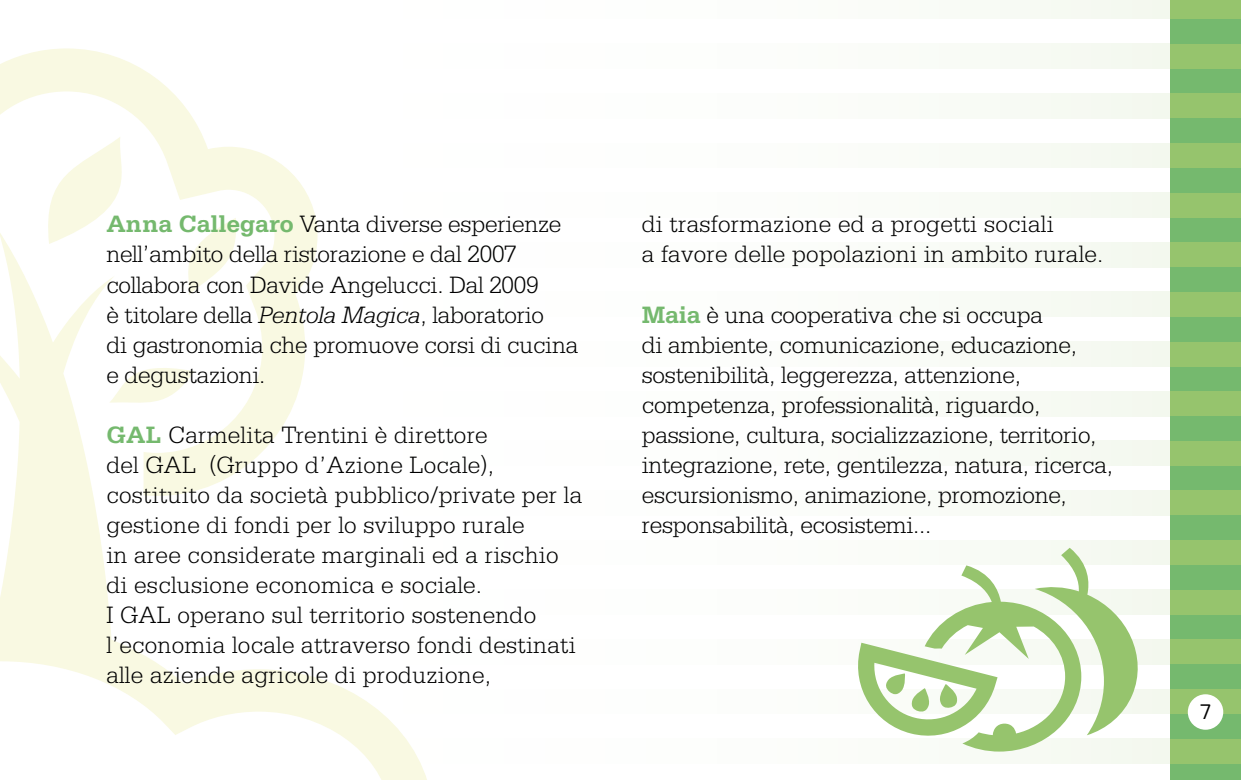
<style>
.page{position:relative;width:1241px;height:780px;background:#fff}
.page>*{position:absolute;margin:0;border:0;box-sizing:border-box;transform-origin:0 0}
.t1{font:300 25px/30px "Serifa";letter-spacing:-.01em;color:#000}
.t2{font:300 25px/30px "Serifa";letter-spacing:.01em;color:#000}
.t3{font:20px "Exo";color:#000}
.s1{font-weight:700;color:#75b96e}
.s2{font-style:italic}
</style>
<div class="page">
<div style="left:0;top:44px;width:1240px;height:25px;background:#fcfdfb"></div>
<div style="left:0;top:93px;width:1240px;height:25px;background:#fcfdfb"></div>
<div style="left:0;top:143px;width:1240px;height:25px;background:#fcfdfb"></div>
<div style="left:0;top:193px;width:1240px;height:24px;background:#fcfdfb"></div>
<div style="left:0;top:242px;width:1240px;height:25px;background:#fcfdfa"></div>
<div style="left:0;top:292px;width:1240px;height:25px;background:#fcfdfa"></div>
<div style="left:0;top:341px;width:1240px;height:25px;background:#fcfdfa"></div>
<div style="left:0;top:391px;width:1240px;height:25px;background:#fcfdfa"></div>
<div style="left:0;top:441px;width:1240px;height:24px;background:#fcfdfa"></div>
<div style="left:0;top:490px;width:1240px;height:25px;background:#fcfdfa"></div>
<div style="left:0;top:738px;width:1240px;height:25px;background:#fcfdfb"></div>
<svg style="left:0;top:230px;width:427px;height:550px"></svg>
<svg style="left:0;top:48px;width:317px;height:448px"></svg>
<svg style="left:174px;top:218px;width:65px;height:77px"></svg>
<svg style="left:109px;top:358px;width:85px;height:53px"></svg>
<svg style="left:42px;top:137px;width:103px;height:107px"></svg>
<div style="left:1169px;top:0;width:71px;height:780px;background:#75b96e"></div>
<div style="left:1169px;top:0;width:71px;height:19px;background:#96c46d"></div>
<div style="left:1169px;top:44px;width:71px;height:25px;background:#96c46d"></div>
<div style="left:1169px;top:93px;width:71px;height:25px;background:#96c46d"></div>
<div style="left:1169px;top:143px;width:71px;height:25px;background:#96c46d"></div>
<div style="left:1169px;top:193px;width:71px;height:24px;background:#96c46d"></div>
<div style="left:1169px;top:242px;width:71px;height:25px;background:#96c46d"></div>
<div style="left:1169px;top:292px;width:71px;height:25px;background:#96c46d"></div>
<div style="left:1169px;top:341px;width:71px;height:25px;background:#96c46d"></div>
<div style="left:1169px;top:391px;width:71px;height:25px;background:#96c46d"></div>
<div style="left:1169px;top:441px;width:71px;height:24px;background:#96c46d"></div>
<div style="left:1169px;top:490px;width:71px;height:25px;background:#96c46d"></div>
<div style="left:1169px;top:540px;width:71px;height:25px;background:#96c46d"></div>
<div style="left:1169px;top:589px;width:71px;height:25px;background:#96c46d"></div>
<div style="left:1169px;top:639px;width:71px;height:25px;background:#96c46d"></div>
<div style="left:1169px;top:689px;width:71px;height:24px;background:#96c46d"></div>
<div style="left:1169px;top:738px;width:71px;height:25px;background:#96c46d"></div>
<svg style="left:858px;top:547px;width:289px;height:204px"></svg>
<div style="left:1187px;top:694px;width:35px;height:35px;background:#fff;border-radius:50%"></div>
<p class="t1" style="left:106px;top:209px;width:473px"><span class="s1">Anna Callegaro</span> Vanta diverse esperienze nell’ambito della ristorazione e dal 2007 collabora con Davide Angelucci. Dal 2009<br>è titolare della <span class="s2">Pentola Magica</span>, laboratorio<br>di gastronomia che promuove corsi di cucina e degustazioni.</p>
<p class="t2" style="left:106px;top:419px;width:477px"><span class="s1">GAL</span> Carmelita Trentini è direttore<br>del GAL (Gruppo d’Azione Locale), costituito da società pubblico/private per la gestione di fondi per lo sviluppo rurale<br>in aree considerate marginali ed a rischio di esclusione economica e sociale.<br>I GAL operano sul territorio sostenendo l’economia locale attraverso fondi destinati alle aziende agricole di produzione,</p>
<p class="t2" style="left:641px;top:209px;width:463px">di trasformazione ed a progetti sociali<br>a favore delle popolazioni in ambito rurale.</p>
<p class="t1" style="left:641px;top:299px;width:472px"><span class="s1">Maia</span> è una cooperativa che si occupa<br>di ambiente, comunicazione, educazione, sostenibilità, leggerezza, attenzione, competenza, professionalità, riguardo, passione, cultura, socializzazione, territorio, integrazione, rete, gentilezza, natura, ricerca, escursionismo, animazione, promozione, responsabilità, ecosistemi...</p>
<p class="t3" style="left:1199px;top:699px;width:12px">7</p>
</div>
